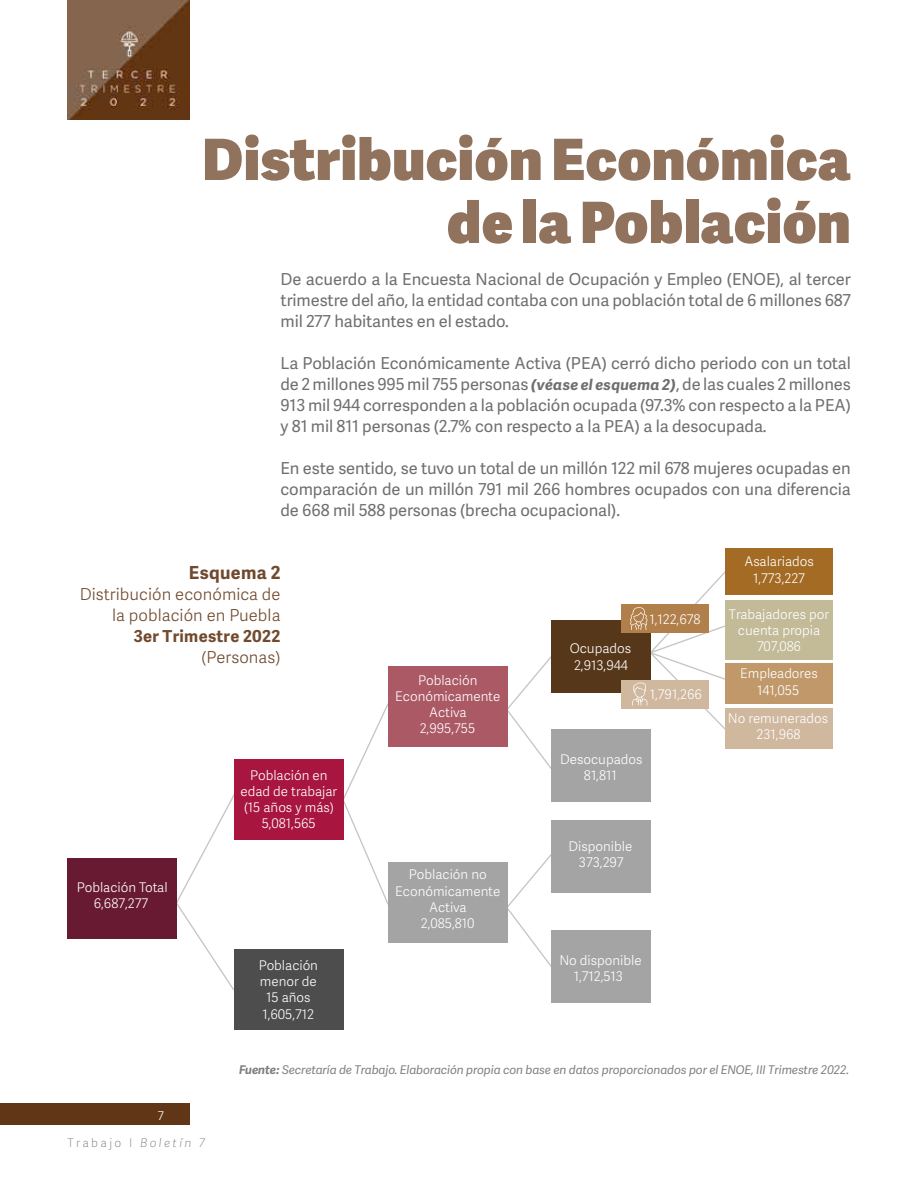
<style>
.page{position:relative;width:918px;height:1188px;background:#fff}
.page>*{position:absolute;margin:0;border:0;box-sizing:border-box;transform-origin:0 0}
.t1{font:800 57px/63px "Adelle Sans";letter-spacing:.01em;color:#90725d;text-align:right}
.t2{font:700 18px "Adelle Sans";letter-spacing:.02em;color:#714a2e}
.t3{font:16.5px/21px "Adelle Sans";letter-spacing:-.005em;color:#706f6f;text-align:justify}
.t4{font:300 16.5px/21px "Adelle Sans";letter-spacing:.005em;color:#714a2e;text-align:right}
.t5{font:700 16.5px "Adelle Sans";letter-spacing:.02em;color:#714a2e}
.t6{font:300 13.35px/16.2px "Adelle Sans";color:#fff;text-align:center}
.t7{font:italic 12px "Adelle Sans";letter-spacing:-.01em;color:#818080}
.t8{font:100 12px "Adelle Sans";letter-spacing:.2em;color:#808080}
.t9{font:300 12px "Adelle Sans";color:#fff}
.s1{font-weight:700;font-style:italic;font-size:15px}
.s2{font-style:italic}
.s3{font-weight:700}
</style>
<div class="page">
<img style="left:68px;top:0;width:122px;height:120px">
<div style="left:0;top:1104px;width:190px;height:21px;background:#613617"></div>
<svg style="left:175px;top:794px;width:61px;height:196px"></svg>
<svg style="left:343px;top:703px;width:45px;height:202px"></svg>
<svg style="left:508px;top:653px;width:47px;height:119px"></svg>
<svg style="left:505px;top:852px;width:49px;height:117px"></svg>
<div style="left:68px;top:858px;width:109px;height:80px;background:#691a33"></div>
<div style="left:234px;top:759px;width:109px;height:81px;background:#a8163f"></div>
<div style="left:388px;top:666px;width:120px;height:81px;background:#ab5965"></div>
<div style="left:552px;top:620px;width:99px;height:73px;background:#57371a"></div>
<div style="left:552px;top:730px;width:99px;height:72px;background:#a4a4a4"></div>
<div style="left:725px;top:548px;width:108px;height:47px;background:#a36b24"></div>
<div style="left:725px;top:600px;width:108px;height:59px;background:#c3ba98"></div>
<div style="left:725px;top:664px;width:108px;height:40px;background:#c09869"></div>
<div style="left:725px;top:708px;width:108px;height:40px;background:#d0b89f"></div>
<div style="left:552px;top:820px;width:99px;height:72px;background:#a4a4a4"></div>
<div style="left:552px;top:930px;width:99px;height:73px;background:#a4a4a4"></div>
<div style="left:388px;top:862px;width:120px;height:80px;background:#a4a4a4"></div>
<div style="left:234px;top:950px;width:109px;height:80px;background:#4e4d4d"></div>
<div style="left:621px;top:680px;width:88px;height:28px;background:#d0b89f"></div>
<div style="left:621px;top:605px;width:88px;height:28px;background:#b17f4a"></div>
<svg style="left:630px;top:571px;width:100px;height:159px"></svg>
<h1 class="t1" style="left:202px;top:126px;width:650px">Distribución Económica de la Población</h1>
<p class="t3" style="left:280px;top:268px;width:572px">De acuerdo a la Encuesta Nacional de Ocupación y Empleo (ENOE), al tercer trimestre del año, la entidad contaba con una población total de 6 millones 687 mil 277 habitantes en el estado.</p>
<p class="t3" style="left:280px;top:352px;width:572px">La Población Económicamente Activa (PEA) cerró dicho periodo con un total de 2 millones 995 mil 755 personas <span class="s1">(véase el esquema 2)</span>, de las cuales 2 millones 913 mil 944 corresponden a la población ocupada (97.3% con respecto a la PEA) y 81 mil 811 personas (2.7% con respecto a la PEA) a la desocupada.</p>
<p class="t3" style="left:281px;top:457px;width:572px">En este sentido, se tuvo un total de un millón 122 mil 678 mujeres ocupadas en comparación de un millón 791 mil 266 hombres ocupados con una diferencia de 668 mil 588 personas (brecha ocupacional).</p>
<p class="t2" style="left:189px;top:559px;width:93px">Esquema 2</p>
<p class="t4" style="left:80px;top:583px;width:202px">Distribución económica de la población en Puebla</p>
<p class="t5" style="left:134px;top:624px;width:148px">3er Trimestre 2022</p>
<p class="t4" style="left:201px;top:646px;width:81px">(Personas)</p>
<p class="t6" style="left:77px;top:879px;width:92px">Población Total<br>6,687,277</p>
<p class="t6" style="left:241px;top:766px;width:98px">Población en edad de trabajar (15 años y más)<br>5,081,565</p>
<p class="t6" style="left:259px;top:957px;width:61px">Población menor de<br>15 años<br>1,605,712</p>
<p class="t6" style="left:395px;top:671px;width:107px">Población<br>Económicamente<br>Activa<br>2,995,755</p>
<p class="t6" style="left:395px;top:866px;width:107px">Población no<br>Económicamente<br>Activa<br>2,085,810</p>
<p class="t6" style="left:570px;top:640px;width:63px">Ocupados<br>2,913,944</p>
<p class="t6" style="left:649px;top:611px;width:53px">1,122,678</p>
<p class="t6" style="left:650px;top:686px;width:54px">1,791,266</p>
<p class="t6" style="left:560px;top:750px;width:84px">Desocupados<br>81,811</p>
<p class="t6" style="left:569px;top:838px;width:65px">Disponible<br>373,297</p>
<p class="t6" style="left:744px;top:553px;width:71px">Asalariados<br>1,773,227</p>
<p class="t6" style="left:729px;top:605px;width:102px">Trabajadores por cuenta propia<br>707,086</p>
<p class="t6" style="left:740px;top:665px;width:79px">Empleadores<br>141,055</p>
<p class="t6" style="left:728px;top:709px;width:102px">No remunerados<br>231,968</p>
<p class="t6" style="left:559px;top:952px;width:84px">No disponible<br>1,712,513</p>
<p class="t9" style="left:158px;top:1108px;width:8px">7</p>
<p class="t8" style="left:68px;top:1134px;width:139px">Trabajo I <span class="s2">Boletín 7</span></p>
<p class="t7" style="left:239px;top:1061px;width:612px"><span class="s3">Fuente:</span> Secretaría de Trabajo. Elaboración propia con base en datos proporcionados por el ENOE, III Trimestre 2022.</p>
</div>
